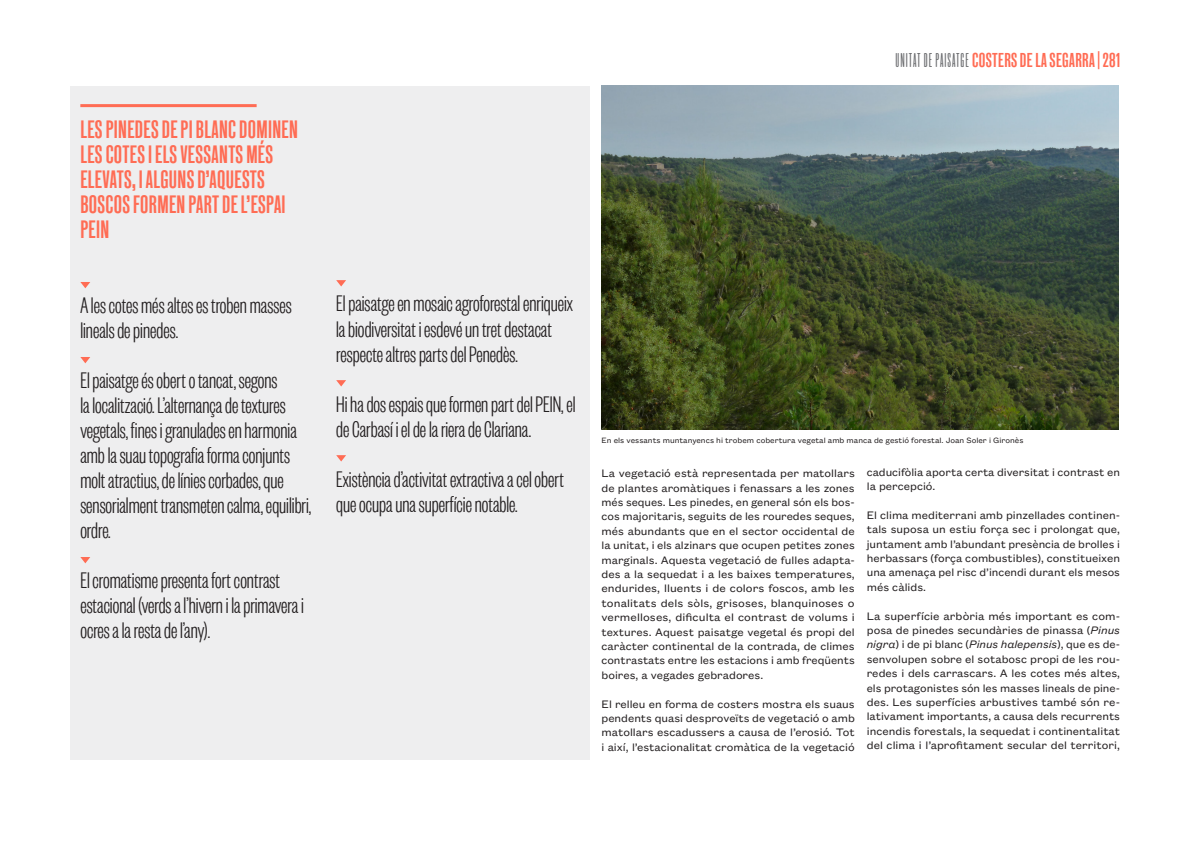
<style>
.page{position:relative;width:1191px;height:842px;background:#fff}
.page>*{position:absolute;margin:0;border:0;box-sizing:border-box;transform-origin:0 0}
.t1{font:300 25px/25px "Founders Grotesk X Cond";color:#231f20}
.t2{font:25px/25px "New Grotesk Square THREE";letter-spacing:.015em;color:#ff6c54}
.t3{font:20px "New Grotesk Square THREE";letter-spacing:.02em;color:#ff6c54}
.t4{font:12px/14.4px "Founders Grotesk Text";color:#231f20;text-align:justify}
.t5{font:8.5px "Founders Grotesk Text";color:#231f20}
.s1{font-family:"New Grotesk Round ONE";color:#6c6d70}
.s2{font-style:italic}
</style>
<div class="page">
<img style="left:601px;top:85px;width:517px;height:345px">
<div style="left:70px;top:86px;width:519px;height:674px;background:#eeeeef"></div>
<hr style="left:80px;top:104px;width:177px;height:3px;background:#ff6c54">
<svg style="left:80px;top:282px;width:10px;height:6px"></svg>
<svg style="left:80px;top:357px;width:10px;height:6px"></svg>
<svg style="left:80px;top:557px;width:10px;height:6px"></svg>
<svg style="left:336px;top:280px;width:10px;height:6px"></svg>
<svg style="left:336px;top:380px;width:10px;height:6px"></svg>
<svg style="left:336px;top:455px;width:10px;height:6px"></svg>
<h1 class="t2" style="left:80px;top:117px;width:219px">LES PINEDES DE PI BLANC DOMINEN<br>LES COTES I ELS VESSANTS MÉS<br>ELEVATS, I ALGUNS D’AQUESTS<br>BOSCOS FORMEN PART DE L’ESPAI<br>PEIN</h1>
<h1 class="t1" style="left:80px;top:292px;width:213px">A les cotes més altes es troben masses lineals de pinedes.</h1>
<p class="t1" style="left:80px;top:367px;width:232px">El paisatge és obert o tancat, segons<br>la localització. L’alternança de textures vegetals, fines i granulades en harmonia amb la suau topografia forma conjunts molt atractius, de línies corbades, que sensorialment transmeten calma, equilibri, ordre.</p>
<h1 class="t1" style="left:80px;top:567px;width:225px">El cromatisme presenta fort contrast estacional (verds a l’hivern i la primavera i ocres a la resta de l’any).</h1>
<h2 class="t3" style="left:895px;top:49px;width:226px"><span class="s1">UNITAT DE PAISATGE</span> COSTERS DE LA SEGARRA | 281</h2>
<h1 class="t1" style="left:336px;top:290px;width:238px">El paisatge en mosaic agroforestal enriqueix la biodiversitat i esdevé un tret destacat respecte altres parts del Penedès.</h1>
<h1 class="t1" style="left:336px;top:390px;width:241px">Hi ha dos espais que formen part del PEIN, el de Carbasí i el de la riera de Clariana.</h1>
<h1 class="t1" style="left:336px;top:465px;width:229px">Existència d’activitat extractiva a cel obert que ocupa una superfície notable.</h1>
<p class="t4" style="left:601px;top:465px;width:255px">La vegetació està representada per matollars de plantes aromàtiques i fenassars a les zones més seques. Les pinedes, en general són els bos&shy;cos majoritaris, seguits de les rouredes seques, més abundants que en el sector occidental de la unitat, i els alzinars que ocupen petites zones marginals. Aquesta vegetació de fulles adapta&shy;des a la sequedat i a les baixes temperatures, endurides, lluents i de colors foscos, amb les tonalitats dels sòls, grisoses, blanquinoses o vermelloses, dificulta el contrast de volums i textures. Aquest paisatge vegetal és propi del caràcter continental de la contrada, de climes contrastats entre les estacions i amb freqüents boires, a vegades gebradores.</p>
<p class="t4" style="left:601px;top:696px;width:255px">El relleu en forma de costers mostra els suaus pendents quasi desproveïts de vegetació o amb matollars escadussers a causa de l’erosió. Tot i així, l’estacionalitat cromàtica de la vegetació</p>
<p class="t5" style="left:601px;top:435px;width:423px">En els vessants muntanyencs hi trobem cobertura vegetal amb manca de gestió forestal. Joan Soler i Gironès</p>
<p class="t4" style="left:866px;top:464px;width:255px">caducifòlia aporta certa diversitat i contrast en la percepció.</p>
<p class="t4" style="left:866px;top:507px;width:255px">El clima mediterrani amb pinzellades continen&shy;tals suposa un estiu força sec i prolongat que, juntament amb l’abundant presència de brolles i herbassars (força combustibles), constitueixen una amenaça pel risc d’incendi durant els mesos més càlids.</p>
<p class="t4" style="left:866px;top:608px;width:255px">La superfície arbòria més important es com&shy;posa de pinedes secundàries de pinassa (<span class="s2">Pinus nigra</span>) i de pi blanc (<span class="s2">Pinus halepensis</span>), que es de&shy;senvolupen sobre el sotabosc propi de les rou&shy;redes i dels carrascars. A les cotes més altes, els protagonistes són les masses lineals de pine&shy;des. Les superfícies arbustives també són re&shy;lativament importants, a causa dels recurrents incendis forestals, la sequedat i continentalitat del clima i l’aprofitament secular del territori,</p>
</div>
